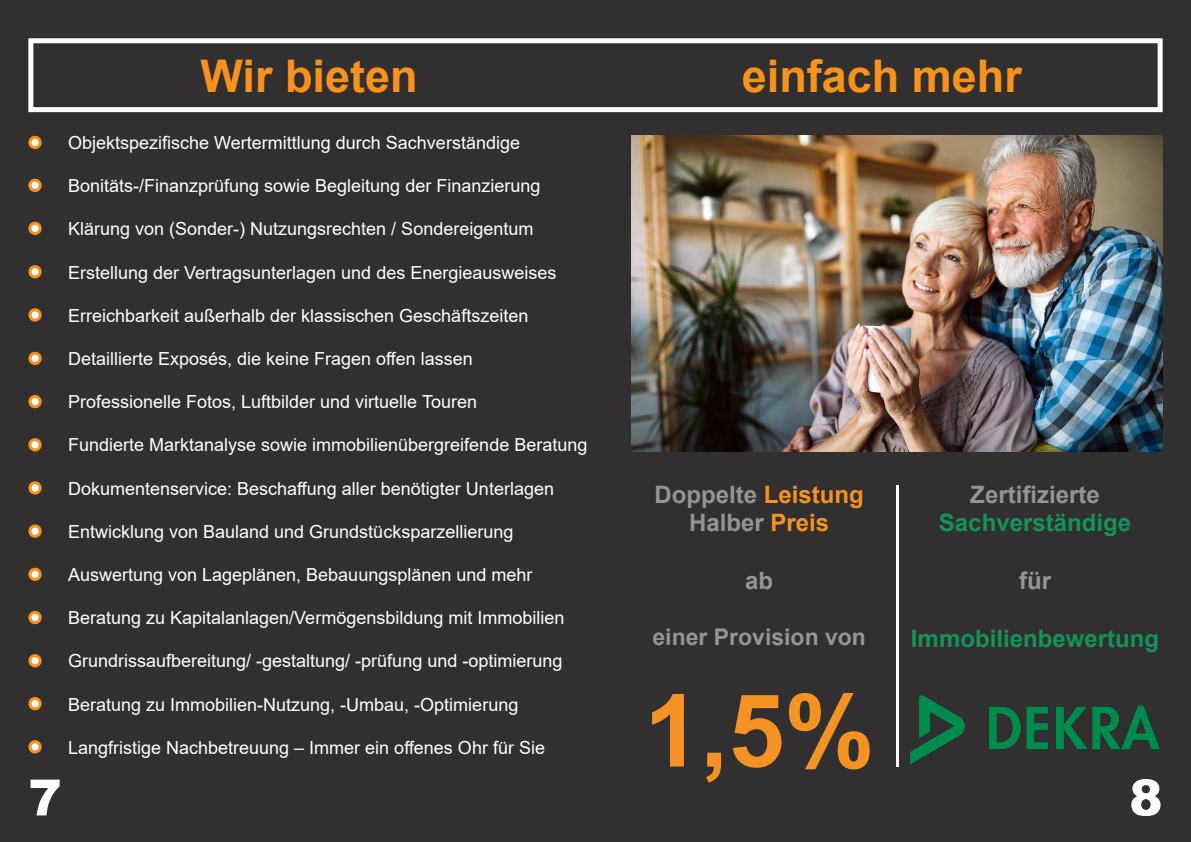
<style>
.page{position:relative;width:1191px;height:842px;background:#fff}
.page>*{position:absolute;margin:0;border:0;box-sizing:border-box;transform-origin:0 0}
.t1{font:700 101px "Arial";color:#f59224}
.t2{font:900 50px "Arial";color:#fff}
.t3{font:700 45px "Arial";color:#f7931d}
.t4{font:700 24px "Arial";color:#939595}
.t5{font:700 24px "Arial";color:#149358}
.t6{font:700 24px "Arial";color:#929694}
.t7{font:700 23px "Arial";color:#929694}
.t8{font:18px "Arial";color:#fff}
.s1{color:#f59224}
</style>
<div class="page">
<div style="left:595px;top:0;width:596px;height:842px;background:#312f30"></div>
<div style="left:0;top:0;width:595px;height:842px;background:#312f30"></div>
<div style="left:28px;top:38px;width:1134px;height:74px;border:5px solid #fff"></div>
<img style="left:910px;top:695px;width:250px;height:70px">
<div style="left:30px;top:137px;width:10px;height:11px;background:#fff;border-radius:50%"></div>
<div style="left:28px;top:136px;width:14px;height:13px;border:3px solid #f7931d;border-radius:50%"></div>
<div style="left:30px;top:180px;width:10px;height:11px;background:#fff;border-radius:50%"></div>
<div style="left:28px;top:179px;width:14px;height:13px;border:3px solid #f7931d;border-radius:50%"></div>
<div style="left:30px;top:223px;width:10px;height:10px;background:#fff;border-radius:50%"></div>
<div style="left:28px;top:222px;width:14px;height:13px;border:3px solid #f7931d;border-radius:50%"></div>
<div style="left:30px;top:267px;width:10px;height:10px;background:#fff;border-radius:50%"></div>
<div style="left:28px;top:265px;width:14px;height:13px;border:3px solid #f7931d;border-radius:50%"></div>
<div style="left:30px;top:310px;width:10px;height:10px;background:#fff;border-radius:50%"></div>
<div style="left:28px;top:308px;width:14px;height:14px;border:3px solid #f7931d;border-radius:50%"></div>
<div style="left:30px;top:353px;width:10px;height:11px;background:#fff;border-radius:50%"></div>
<div style="left:28px;top:352px;width:14px;height:13px;border:3px solid #f7931d;border-radius:50%"></div>
<div style="left:30px;top:396px;width:10px;height:11px;background:#fff;border-radius:50%"></div>
<div style="left:28px;top:395px;width:14px;height:13px;border:3px solid #f7931d;border-radius:50%"></div>
<div style="left:30px;top:440px;width:10px;height:10px;background:#fff;border-radius:50%"></div>
<div style="left:28px;top:438px;width:14px;height:13px;border:3px solid #f7931d;border-radius:50%"></div>
<div style="left:30px;top:483px;width:10px;height:10px;background:#fff;border-radius:50%"></div>
<div style="left:28px;top:481px;width:14px;height:14px;border:3px solid #f7931d;border-radius:50%"></div>
<div style="left:30px;top:526px;width:10px;height:10px;background:#fff;border-radius:50%"></div>
<div style="left:28px;top:524px;width:14px;height:14px;border:3px solid #f7931d;border-radius:50%"></div>
<div style="left:30px;top:569px;width:10px;height:10px;background:#fff;border-radius:50%"></div>
<div style="left:28px;top:568px;width:14px;height:13px;border:3px solid #f7931d;border-radius:50%"></div>
<div style="left:30px;top:612px;width:10px;height:11px;background:#fff;border-radius:50%"></div>
<div style="left:28px;top:611px;width:14px;height:13px;border:3px solid #f7931d;border-radius:50%"></div>
<div style="left:30px;top:655px;width:10px;height:11px;background:#fff;border-radius:50%"></div>
<div style="left:28px;top:654px;width:14px;height:13px;border:3px solid #f7931d;border-radius:50%"></div>
<div style="left:30px;top:698px;width:10px;height:11px;background:#fff;border-radius:50%"></div>
<div style="left:28px;top:697px;width:14px;height:13px;border:3px solid #f7931d;border-radius:50%"></div>
<div style="left:30px;top:742px;width:10px;height:10px;background:#fff;border-radius:50%"></div>
<div style="left:28px;top:740px;width:14px;height:13px;border:3px solid #f7931d;border-radius:50%"></div>
<img style="left:631px;top:136px;width:531px;height:315px">
<hr style="left:895px;top:485px;width:3px;height:282px;background:#fff">
<p class="t3" style="left:200px;top:44px;width:219px">Wir bieten</p>
<p class="t3" style="left:742px;top:44px;width:282px">einfach mehr</p>
<p class="t8" style="left:68px;top:130px;width:453px">Objektspezifische Wertermittlung durch Sachverständige</p>
<p class="t8" style="left:68px;top:173px;width:474px">Bonitäts-/Finanzprüfung sowie Begleitung der Finanzierung</p>
<p class="t8" style="left:68px;top:217px;width:467px">Klärung von (Sonder-) Nutzungsrechten / Sondereigentum</p>
<p class="t8" style="left:68px;top:260px;width:490px">Erstellung der Vertragsunterlagen und des Energieausweises</p>
<p class="t8" style="left:68px;top:303px;width:462px">Erreichbarkeit außerhalb der klassischen Geschäftszeiten</p>
<p class="t8" style="left:68px;top:346px;width:406px">Detaillierte Exposés, die keine Fragen offen lassen</p>
<p class="t8" style="left:68px;top:389px;width:410px">Professionelle Fotos, Luftbilder und virtuelle Touren</p>
<p class="t8" style="left:68px;top:433px;width:521px">Fundierte Marktanalyse sowie immobilienübergreifende Beratung</p>
<p class="t8" style="left:68px;top:476px;width:487px">Dokumentenservice: Beschaffung aller benötigter Unterlagen</p>
<p class="t8" style="left:68px;top:519px;width:447px">Entwicklung von Bauland und Grundstücksparzellierung</p>
<p class="t8" style="left:68px;top:562px;width:466px">Auswertung von Lageplänen, Bebauungsplänen und mehr</p>
<p class="t8" style="left:68px;top:605px;width:498px">Beratung zu Kapitalanlagen/Vermögensbildung mit Immobilien</p>
<p class="t8" style="left:68px;top:649px;width:496px">Grundrissaufbereitung/ -gestaltung/ -prüfung und -optimierung</p>
<p class="t8" style="left:68px;top:692px;width:452px">Beratung zu Immobilien-Nutzung, -Umbau, -Optimierung</p>
<p class="t8" style="left:68px;top:735px;width:478px">Langfristige Nachbetreuung – Immer ein offenes Ohr für Sie</p>
<p class="t4" style="left:970px;top:477px;width:131px">Zertifizierte</p>
<p class="t5" style="left:939px;top:506px;width:194px">Sachverständige</p>
<p class="t4" style="left:1019px;top:564px;width:33px">für</p>
<p class="t4" style="left:654px;top:477px;width:211px">Doppelte <span class="s1">Leistung</span></p>
<p class="t4" style="left:689px;top:506px;width:142px">Halber <span class="s1">Preis</span></p>
<p class="t6" style="left:745px;top:564px;width:30px">ab</p>
<p class="t7" style="left:652px;top:621px;width:215px">einer Provision von</p>
<p class="t5" style="left:911px;top:621px;width:250px">Immobilienbewertung</p>
<p class="t1" style="left:644px;top:660px;width:232px">1,5%</p>
<p class="t2" style="left:28px;top:761px;width:35px">7</p>
<p class="t2" style="left:1129px;top:761px;width:35px">8</p>
</div>
